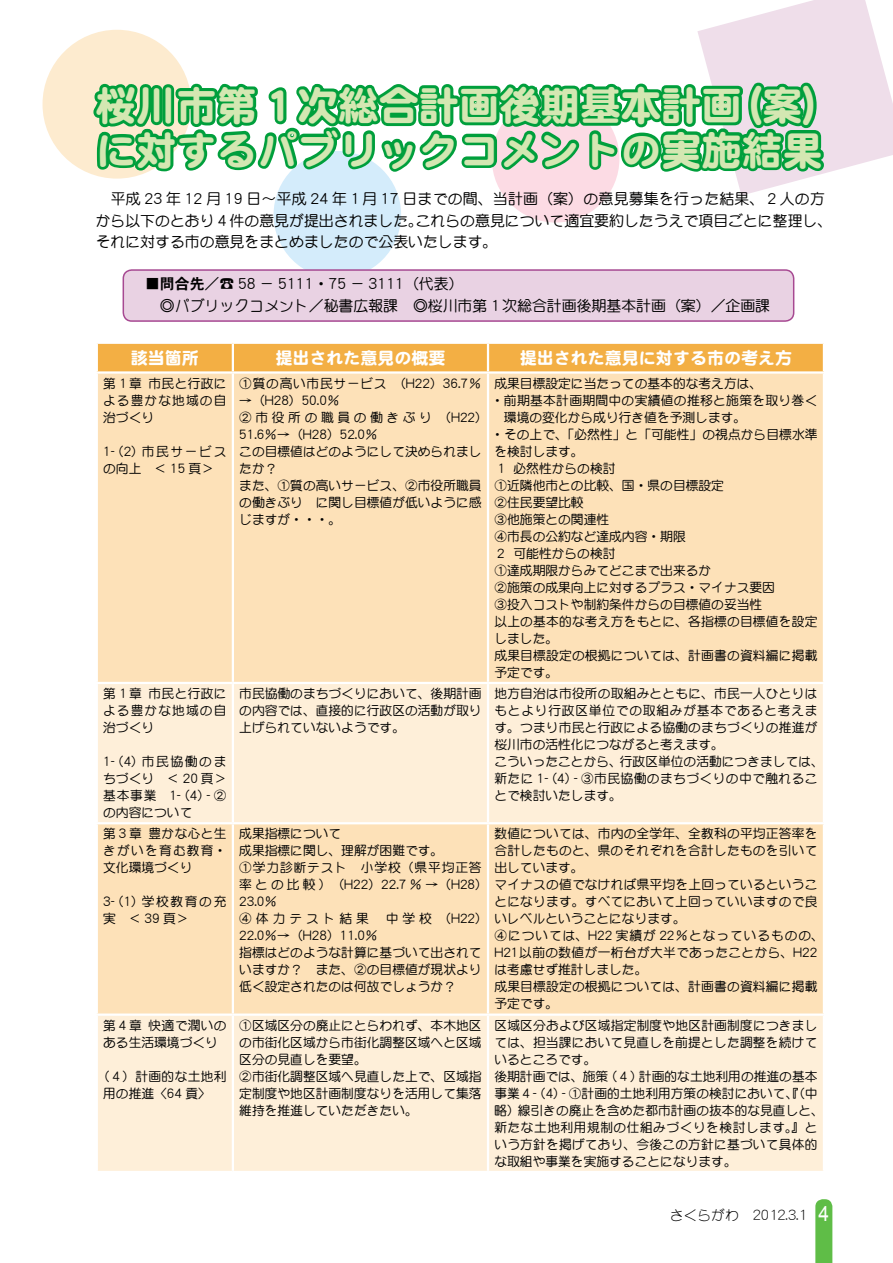
<style>
.page{position:relative;width:893px;height:1263px;background:#fff}
.page>*{position:absolute;margin:0;border:0;box-sizing:border-box;transform-origin:0 0}
.t1{font:600 40.35px/44.7px "DFP Maru Gothic CID";color:#d4e7b2}
.t2{font:21.3px "Arial";color:#fff;scale:.9 1}
.t3{font:600 16.95px "DFP Maru Gothic CID";color:#fff}
.t4{font:500 14.85px/21.3px "DFP Maru Gothic CID";color:#000}
.t5{font:300 13.8px "DFP Maru Gothic CID";color:#000}
.t6{font:500 12.75px/17px "DFP Maru Gothic CID";color:#000}
.t7{font:500 12.75px/17px "DFP Maru Gothic CID";letter-spacing:.02em;color:#000}
.t8{font:500 12.75px/17px "DFP Maru Gothic CID";letter-spacing:.085em;color:#000}
.t9{font:500 12.75px/17px "DFP Maru Gothic CID";letter-spacing:.03em;color:#000}
.t10{font:500 12.75px "DFP Maru Gothic CID";letter-spacing:.025em;color:#000}
.t11{font:500 12.75px "DFP Maru Gothic CID";letter-spacing:.06em;color:#000}
.t12{font:500 12.75px "DFP Maru Gothic CID";letter-spacing:.055em;color:#000}
.s1{font-family:"DFPHS Gothic CID W7";font-weight:400}
</style>
<div class="page">
<div style="left:43px;top:30px;width:148px;height:149px;background:#fdebcf;border-radius:50%"></div>
<div style="left:274px;top:151px;width:127px;height:128px;background:#d4ecfb;border-radius:50%"></div>
<div style="left:492px;top:95px;width:127px;height:128px;background:#fcdbe4;border-radius:50%"></div>
<div style="left:123px;top:270px;width:671px;height:51px;background:#e9d2e3;border-radius:9px"></div>
<div style="left:123px;top:269px;width:671px;height:53px;border:2px solid #a74992;border-radius:9px"></div>
<svg style="left:815px;top:1199px;width:17px;height:64px"></svg>
<svg style="left:90px;top:0;width:803px;height:196px"></svg>
<div style="left:98px;top:344px;width:725px;height:27px;background:#f3af44"></div>
<div style="left:98px;top:374px;width:725px;height:639px;background:#fde1b8"></div>
<div style="left:98px;top:684px;width:725px;height:138px;background:#feefd9"></div>
<div style="left:98px;top:1016px;width:725px;height:155px;background:#feefd9"></div>
<hr style="left:232px;top:344px;width:2px;height:27px;background:#fff">
<hr style="left:487px;top:344px;width:2px;height:27px;background:#fff">
<hr style="left:232px;top:374px;width:2px;height:308px;background:#fff">
<hr style="left:487px;top:374px;width:2px;height:308px;background:#fff">
<hr style="left:96px;top:682px;width:137px;height:2px;background:#fff">
<hr style="left:233px;top:682px;width:255px;height:2px;background:#fff">
<hr style="left:232px;top:684px;width:2px;height:138px;background:#fff">
<hr style="left:488px;top:682px;width:337px;height:2px;background:#fff">
<hr style="left:487px;top:684px;width:2px;height:138px;background:#fff">
<hr style="left:96px;top:822px;width:137px;height:2px;background:#fff">
<hr style="left:233px;top:822px;width:255px;height:2px;background:#fff">
<hr style="left:232px;top:824px;width:2px;height:189px;background:#fff">
<hr style="left:488px;top:822px;width:337px;height:2px;background:#fff">
<hr style="left:487px;top:824px;width:2px;height:189px;background:#fff">
<hr style="left:232px;top:1016px;width:2px;height:155px;background:#fff">
<hr style="left:487px;top:1016px;width:2px;height:155px;background:#fff">
<h1 class="t1" style="left:722px;top:82px;width:123px">（案(</h1>
<h1 class="t1" style="left:96px;top:82px;width:729px">桜川市第１次総合計画後期基本計画<br>に対するパブリックコメントの実施結果</h1>
<p class="t4" style="left:416px;top:188px;width:418px;text-indent:-305px">平成 23 年 12 月 19 日～平成 24 年１月 17 日までの間、当計画（案）の意見募集を行った結果、２人の方これらの意見について適宜要約したうえで項目ごとに整理し、</p>
<p class="t4" style="left:96px;top:209px;width:403px">から以下のとおり４件の意見が提出されました。<br>それに対する市の意見をまとめましたので公表いたします。</p>
<p class="t4" style="left:145px;top:273px;width:627px"><span class="s1">■問合先</span>／☎ 58 － 5111・75 － 3111（代表(<br>　◎パブリックコメント／秘書広報課　◎桜川市第１次総合計画後期基本計画（案）／企画課</p>
<h3 class="t3" style="left:520px;top:349px;width:274px">提出された意見に対する市の考え方</h3>
<h3 class="t3" style="left:131px;top:349px;width:70px">該当箇所</h3>
<p class="t6" style="left:149px;top:375px;width:79px">市民と行政に</p>
<h3 class="t3" style="left:275px;top:349px;width:172px">提出された意見の概要</h3>
<p class="t12" style="left:239px;top:376px;width:244px">①質の高い市民サービス　（H22(36.7％</p>
<p class="t6" style="left:239px;top:392px;width:250px">→（H28(50.0％<br>②市役所の職員の働きぶり　（H22(<br>51.6％→（H28(52.0％<br>この目標値はどのようにして決められましたか?<br>また、①質の高いサービス、②市役所職員の働きぶり　に関し目標値が低いように感じますが・・・。</p>
<p class="t6" style="left:494px;top:374px;width:269px">成果目標設定に当たっての基本的な考え方は、</p>
<p class="t10" style="left:491px;top:393px;width:328px">・前期基本計画期間中の実績値の推移と施策を取り巻く</p>
<p class="t6" style="left:504px;top:408px;width:244px">環境の変化から成り行き値を予測します。</p>
<p class="t6" style="left:491px;top:425px;width:328px">・その上で、「必然性」と「可能性」の視点から目標水準</p>
<p class="t6" style="left:494px;top:442px;width:91px">を検討します。</p>
<p class="t6" style="left:513px;top:459px;width:104px">必然性からの検討</p>
<p class="t8" style="left:103px;top:375px;width:125px">第１章<br>よる豊かな地域の自治づくり</p>
<p class="t6" style="left:142px;top:443px;width:86px">市民サービス</p>
<p class="t6" style="left:111px;top:443px;width:35px">（）2</p>
<p class="t6" style="left:103px;top:443px;width:112px">1-<br>の向上　＜ 15 頁&lt;</p>
<p class="t6" style="left:494px;top:459px;width:14px">１</p>
<p class="t6" style="left:494px;top:477px;width:231px">①近隣他市との比較、国・県の目標設定</p>
<p class="t6" style="left:494px;top:494px;width:91px">②住民要望比較</p>
<p class="t6" style="left:494px;top:511px;width:116px">③他施策との関連性</p>
<p class="t6" style="left:494px;top:528px;width:193px">④市長の公約など達成内容・期限</p>
<p class="t6" style="left:513px;top:545px;width:104px">可能性からの検討</p>
<p class="t6" style="left:494px;top:545px;width:325px">２<br>①達成期限からみてどこまで出来るか<br>②施策の成果向上に対するプラス・マイナス要因<br>③投入コストや制約条件からの目標値の妥当性<br>以上の基本的な考え方をもとに、各指標の目標値を設定しました。<br>成果目標設定の根拠については、計画書の資料編に掲載予定です。</p>
<p class="t6" style="left:149px;top:685px;width:79px">市民と行政に</p>
<p class="t8" style="left:103px;top:685px;width:125px">第１章<br>よる豊かな地域の自治づくり</p>
<p class="t6" style="left:142px;top:753px;width:86px">市民協働のま</p>
<p class="t6" style="left:111px;top:753px;width:35px">（）4</p>
<p class="t6" style="left:103px;top:753px;width:13px">1-</p>
<p class="t6" style="left:103px;top:770px;width:125px">ちづくり　＜ 20 頁&lt;</p>
<p class="t6" style="left:206px;top:787px;width:22px">2-</p>
<p class="t6" style="left:103px;top:787px;width:91px">基本事業<br>の内容について</p>
<p class="t6" style="left:177px;top:787px;width:35px">) (4</p>
<p class="t6" style="left:169px;top:787px;width:13px">1-</p>
<p class="t6" style="left:149px;top:825px;width:79px">豊かな心と生</p>
<p class="t7" style="left:103px;top:825px;width:125px">第３章<br>きがいを育む教育・文化環境づくり</p>
<p class="t6" style="left:142px;top:893px;width:86px">学校教育の充</p>
<p class="t6" style="left:111px;top:893px;width:35px">（）1</p>
<p class="t6" style="left:103px;top:893px;width:87px">3-<br>実　＜ 39 頁&lt;</p>
<p class="t6" style="left:149px;top:1016px;width:79px">快適で潤いの</p>
<p class="t6" style="left:103px;top:1016px;width:116px">第４章<br>ある生活環境づくり</p>
<p class="t7" style="left:103px;top:1067px;width:125px;text-indent:-6px">（４）計画的な土地利用の推進〈64 貢〈</p>
<p class="t6" style="left:239px;top:685px;width:244px;text-align:justify">市民協働のまちづくりにおいて、後期計画の内容では、直接的に行政区の活動が取り上げられていないようです。</p>
<p class="t6" style="left:494px;top:685px;width:325px">地方自治は市役所の取組みとともに、市民一人ひとりは</p>
<p class="t11" style="left:494px;top:704px;width:325px">もとより行政区単位での取組みが基本であると考えま</p>
<p class="t6" style="left:494px;top:719px;width:325px">す。つまり市民と行政による協働のまちづくりの推進が</p>
<p class="t6" style="left:494px;top:736px;width:231px">桜川市の活性化につながると考えます。</p>
<p class="t6" style="left:620px;top:753px;width:206px">行政区単位の活動につきましては、</p>
<p class="t9" style="left:574px;top:753px;width:245px;text-indent:-79px">こういったことから、<br>③- 市民協働のまちづくりの中で触れるこ</p>
<p class="t6" style="left:494px;top:770px;width:129px">新たに 1-<br>とで検討いたします。</p>
<p class="t6" style="left:544px;top:770px;width:35px">（）4</p>
<p class="t6" style="left:239px;top:825px;width:250px">成果指標について<br>成果指標に関し、理解が困難です。<br>①学力診断テスト　小学校（県平均正答率との比較）　（H22）22.7 ％ →（H28(<br>23.0％<br>④体力テスト結果　中学校　（H22(<br>22.0％→（H28(11.0％<br>指標はどのような計算に基づいて出されていますか？　また、②の目標値が現状より低く設定されたのは何故でしょうか?</p>
<p class="t6" style="left:494px;top:825px;width:331px">数値については、市内の全学年、全教科の平均正答率を合計したものと、県のそれぞれを合計したものを引いて出しています。<br>マイナスの値でなければ県平均を上回っているということになります。すべてにおいて上回っていいますので良いレベルということになります。<br>④については、H22 実績が 22％となっているものの、<br>H21以前の数値が一桁台が大半であったことから、H22は考慮せず推計しました。<br>成果目標設定の根拠については、計画書の資料編に掲載予定です。</p>
<p class="t6" style="left:239px;top:1016px;width:244px">①区域区分の廃止にとらわれず、本木地区の市街化区域から市街化調整区域へと区域区分の見直しを要望。<br>②市街化調整区域へ見直した上で、区域指定制度や地区計画制度なりを活用して集落維持を推進していただきたい。</p>
<p class="t6" style="left:494px;top:1016px;width:325px">区域区分および区域指定制度や地区計画制度につきまし</p>
<p class="t6" style="left:494px;top:1033px;width:325px">ては、担当課において見直しを前提とした調整を続けて</p>
<p class="t6" style="left:494px;top:1050px;width:104px">いるところです。</p>
<p class="t6" style="left:639px;top:1067px;width:180px">計画的な土地利用の推進の基本</p>
<p class="t6" style="left:562px;top:1067px;width:257px;text-indent:-67px">後期計画では、施策<br>①- 計画的土地利用方策の検討において、『（中</p>
<p class="t6" style="left:604px;top:1067px;width:40px">（４）</p>
<p class="t6" style="left:518px;top:1084px;width:308px;text-indent:-23px">事業４-<br>線引きの廃止を含めた都市計画の抜本的な見直しと、</p>
<p class="t6" style="left:533px;top:1084px;width:35px">（）4</p>
<p class="t6" style="left:494px;top:1101px;width:325px">略）<br>新たな土地利用規制の仕組みづくりを検討します。』という方針を掲げており、今後この方針に基づいて具体的な取組や事業を実施することになります。</p>
<p class="t5" style="left:670px;top:1208px;width:71px">さくらがわ</p>
<p class="t5" style="left:753px;top:1208px;width:56px">2012.3.1</p>
<h2 class="t2" style="left:818px;top:1199px;width:13px">4</h2>
</div>
